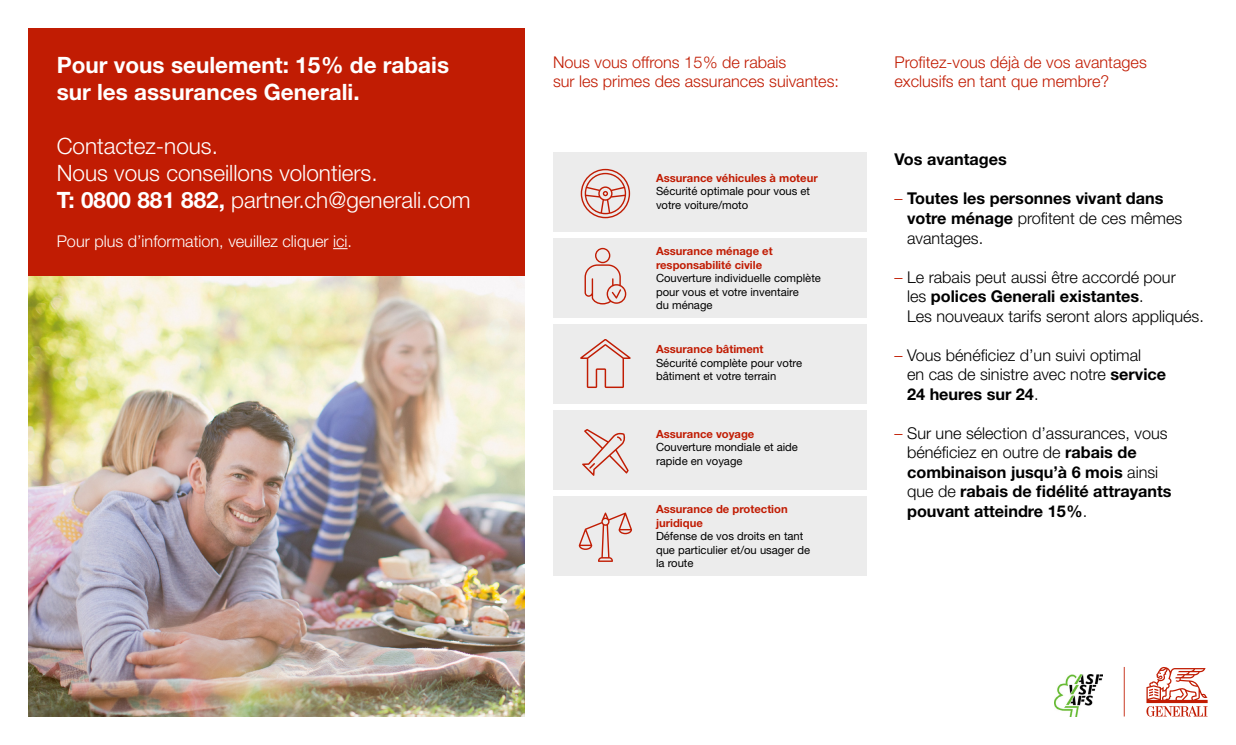
<style>
.page{position:relative;width:1236px;height:745px;background:#fff}
.page>*{position:absolute;margin:0;border:0;box-sizing:border-box;transform-origin:0 0}
.t1{font:300 22.5px/27px "Helvetica Neue LT Std";color:#fff}
.t2{font:700 22.5px/27px "Helvetica Neue LT Std";color:#fff}
.t3{font:700 16.25px/19.5px "Helvetica Neue LT Std";color:#000}
.t4{font:300 16.25px/19.5px "Helvetica Neue LT Std";color:#000}
.t5{font:300 16.25px/19.5px "Helvetica Neue LT Std";color:#c11c03}
.t6{font:300 16.25px "Helvetica Neue LT Std";color:#fff}
.t7{font:11.25px/13.5px "Helvetica Neue LT Std";color:#000}
.t8{font:700 11.25px/13.5px "Helvetica Neue LT Std";color:#c11c03}
.s1{font-weight:700}
.s2{font-weight:300;color:#c11c03}
.s3{font-weight:300}
.s4{color:#c11c03}
</style>
<div class="page">
<img style="left:28px;top:275px;width:496px;height:441px">
<div style="left:28px;top:28px;width:496px;height:247px;background:#c11c03"></div>
<svg style="left:1146px;top:667px;width:61px;height:49px"></svg>
<hr style="left:1123px;top:666px;width:1px;height:50px;background:#c11c03">
<svg style="left:333px;top:248px;width:14px;height:1px"></svg>
<div style="left:553px;top:152px;width:313px;height:79px;background:#ececec"></div>
<svg style="left:580px;top:169px;width:50px;height:49px"></svg>
<div style="left:553px;top:238px;width:313px;height:79px;background:#ececec"></div>
<svg style="left:584px;top:248px;width:42px;height:56px"></svg>
<div style="left:553px;top:324px;width:313px;height:79px;background:#ececec"></div>
<svg style="left:580px;top:339px;width:50px;height:49px"></svg>
<div style="left:553px;top:410px;width:313px;height:79px;background:#ececec"></div>
<svg style="left:582px;top:429px;width:46px;height:46px"></svg>
<div style="left:553px;top:496px;width:313px;height:79px;background:#ececec"></div>
<svg style="left:579px;top:512px;width:53px;height:49px"></svg>
<img style="left:1054px;top:674px;width:48px;height:42px">
<h1 class="t2" style="left:57px;top:51px;width:394px">Pour vous seulement: 15% de rabais sur les assurances Generali.</h1>
<h1 class="t1" style="left:57px;top:132px;width:415px">Contactez-nous.<br>Nous vous conseillons volontiers.<br><span class="s1">T: 0800 881 882,</span> partner.ch@generali.com</h1>
<h2 class="t6" style="left:57px;top:231px;width:297px">Pour plus d’information, veuillez cliquer ici.</h2>
<h2 class="t5" style="left:553px;top:52px;width:287px">Nous vous offrons 15% de rabais<br>sur les primes des assurances suivantes:</h2>
<h2 class="t5" style="left:894px;top:52px;width:254px">Profitez-vous déjà de vos avantages exclusifs en tant que membre?</h2>
<p class="t8" style="left:656px;top:171px;width:163px">Assurance véhicules à moteur</p>
<p class="t7" style="left:656px;top:184px;width:155px">Sécurité optimale pour vous et votre voiture/moto</p>
<p class="t8" style="left:656px;top:244px;width:118px">Assurance ménage et responsabilité civile</p>
<p class="t7" style="left:656px;top:271px;width:166px">Couverture individuelle complète pour vous et votre inventaire<br>du ménage</p>
<p class="t8" style="left:656px;top:342px;width:109px">Assurance bâtiment</p>
<p class="t7" style="left:656px;top:356px;width:148px">Sécurité complète pour votre bâtiment et votre terrain</p>
<p class="t8" style="left:656px;top:426px;width:100px">Assurance voyage</p>
<p class="t7" style="left:656px;top:440px;width:143px">Couverture mondiale et aide rapide en voyage</p>
<p class="t8" style="left:656px;top:502px;width:133px">Assurance de protection juridique</p>
<p class="t7" style="left:656px;top:529px;width:155px">Défense de vos droits en tant que particulier et/ou usager de la route</p>
<h2 class="t3" style="left:894px;top:149px;width:114px">Vos avantages</h2>
<h2 class="t3" style="left:907px;top:188px;width:277px;text-indent:-13px"><span class="s2">–</span> Toutes les personnes vivant dans votre ménage <span class="s3">profitent de ces mêmes avantages.</span></h2>
<h2 class="t4" style="left:907px;top:266px;width:298px;text-indent:-13px"><span class="s4">–</span> Le rabais peut aussi être accordé pour<br>les <span class="s1">polices Generali existantes</span>.<br>Les nouveaux tarifs seront alors appliqués.</h2>
<h2 class="t4" style="left:907px;top:344px;width:260px;text-indent:-13px"><span class="s4">–</span> Vous bénéficiez d’un suivi optimal<br>en cas de sinistre avec notre <span class="s1">service<br>24 heures sur 24</span>.</h2>
<h2 class="t3" style="left:907px;top:422px;width:266px;text-indent:-13px"><span class="s2">–</span> <span class="s3">Sur une sélection d’assurances, vous bénéficiez en outre de</span> rabais de combinaison jusqu’à 6 mois <span class="s3">ainsi que de</span> rabais de fidélité attrayants pouvant atteindre 15%<span class="s3">.</span></h2>
</div>
